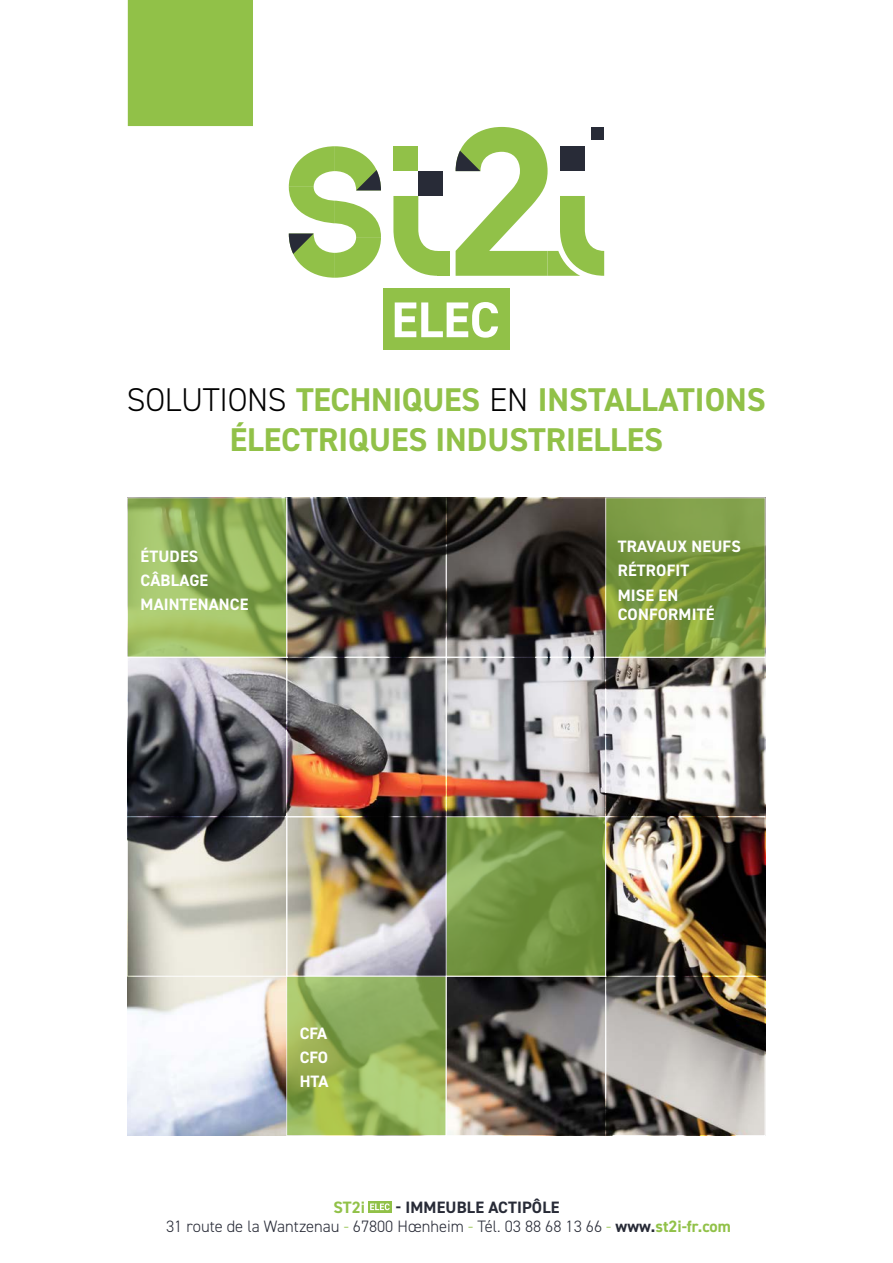
<style>
.page{position:relative;width:893px;height:1263px;background:#fff}
.page>*{position:absolute;margin:0;border:0;box-sizing:border-box;transform-origin:0 0}
.t1{font:700 33px/39.6px "DIN2014";color:#91c148;text-align:center}
.t2{font:300 16.5px/19.8px "DIN2014";color:#282b37}
.t3{font:700 16.5px/24px "DIN2014";letter-spacing:.01em;color:#fff}
.t4{font:700 16.5px "DIN2014";color:#91c148}
.s1{font-weight:300;color:#000}
.s2{font-weight:700}
.s3{color:#91c148}
.s4{font-weight:700;color:#91c148}
</style>
<div class="page">
<img style="left:127px;top:499px;width:636px;height:637px">
<svg style="left:127px;top:497px;width:159px;height:160px;background:#96b45f"></svg>
<div style="left:286px;top:497px;width:161px;height:161px;border:1px solid #fff"></div>
<div style="left:446px;top:497px;width:160px;height:161px;border:1px solid #fff"></div>
<svg style="left:605px;top:497px;width:160px;height:160px;background:#7c9942"></svg>
<div style="left:127px;top:657px;width:160px;height:160px;border:1px solid #fff"></div>
<div style="left:286px;top:657px;width:161px;height:160px;border:1px solid #fff"></div>
<div style="left:446px;top:657px;width:160px;height:160px;border:1px solid #fff"></div>
<div style="left:605px;top:657px;width:160px;height:160px;border:1px solid #fff"></div>
<div style="left:127px;top:816px;width:160px;height:160px;border:1px solid #fff"></div>
<div style="left:286px;top:816px;width:161px;height:160px;border:1px solid #fff"></div>
<svg style="left:446px;top:816px;width:159px;height:160px;background:#759645"></svg>
<div style="left:605px;top:816px;width:160px;height:160px;border:1px solid #fff"></div>
<svg style="left:286px;top:976px;width:160px;height:160px;background:#97b45d"></svg>
<div style="left:446px;top:976px;width:160px;height:160px;border:1px solid #fff"></div>
<div style="left:605px;top:976px;width:160px;height:160px;border:1px solid #fff"></div>
<div style="left:127px;top:0;width:126px;height:127px;background:#91c148"></div>
<svg style="left:368px;top:1201px;width:24px;height:11px"></svg>
<svg style="left:370px;top:1203px;width:20px;height:7px"></svg>
<svg style="left:393px;top:196px;width:45px;height:80px"></svg>
<div style="left:418px;top:171px;width:25px;height:25px;background:#282b37"></div>
<div style="left:438px;top:251px;width:12px;height:25px;background:#91c148"></div>
<div style="left:393px;top:146px;width:25px;height:25px;background:#91c148"></div>
<svg style="left:456px;top:127px;width:148px;height:149px"></svg>
<svg style="left:289px;top:146px;width:92px;height:132px"></svg>
<div style="left:383px;top:288px;width:127px;height:62px;background:#91c148"></div>
<svg style="left:395px;top:302px;width:103px;height:36px"></svg>
<h1 class="t1" style="left:127px;top:380px;width:640px"><span class="s1">SOLUTIONS</span> TECHNIQUES <span class="s1">EN</span> INSTALLATIONS<br>ÉLECTRIQUES INDUSTRIELLES</h1>
<p class="t3" style="left:141px;top:544px;width:110px">ÉTUDES<br>CÂBLAGE<br>MAINTENANCE</p>
<p class="t3" style="left:618px;top:534px;width:125px">TRAVAUX NEUFS<br>RÉTROFIT<br>MISE EN</p>
<p class="t3" style="left:618px;top:602px;width:98px">CONFORMITÉ</p>
<p class="t3" style="left:300px;top:1021px;width:30px;text-align:justify">CFA CFO HTA</p>
<p class="t2" style="left:166px;top:1197px;width:566px;text-indent:230px"><span class="s2">- IMMEUBLE ACTIPÔLE<br></span>31 route de la Wantzenau <span class="s3">-</span> 67800 Hœnheim <span class="s3">-</span> Tél. 03 88 68 13 66 <span class="s3">-</span> <span class="s2">www.</span><span class="s4">st2i-fr.com</span></p>
<p class="t4" style="left:333px;top:1196px;width:33px">ST2i</p>
</div>
